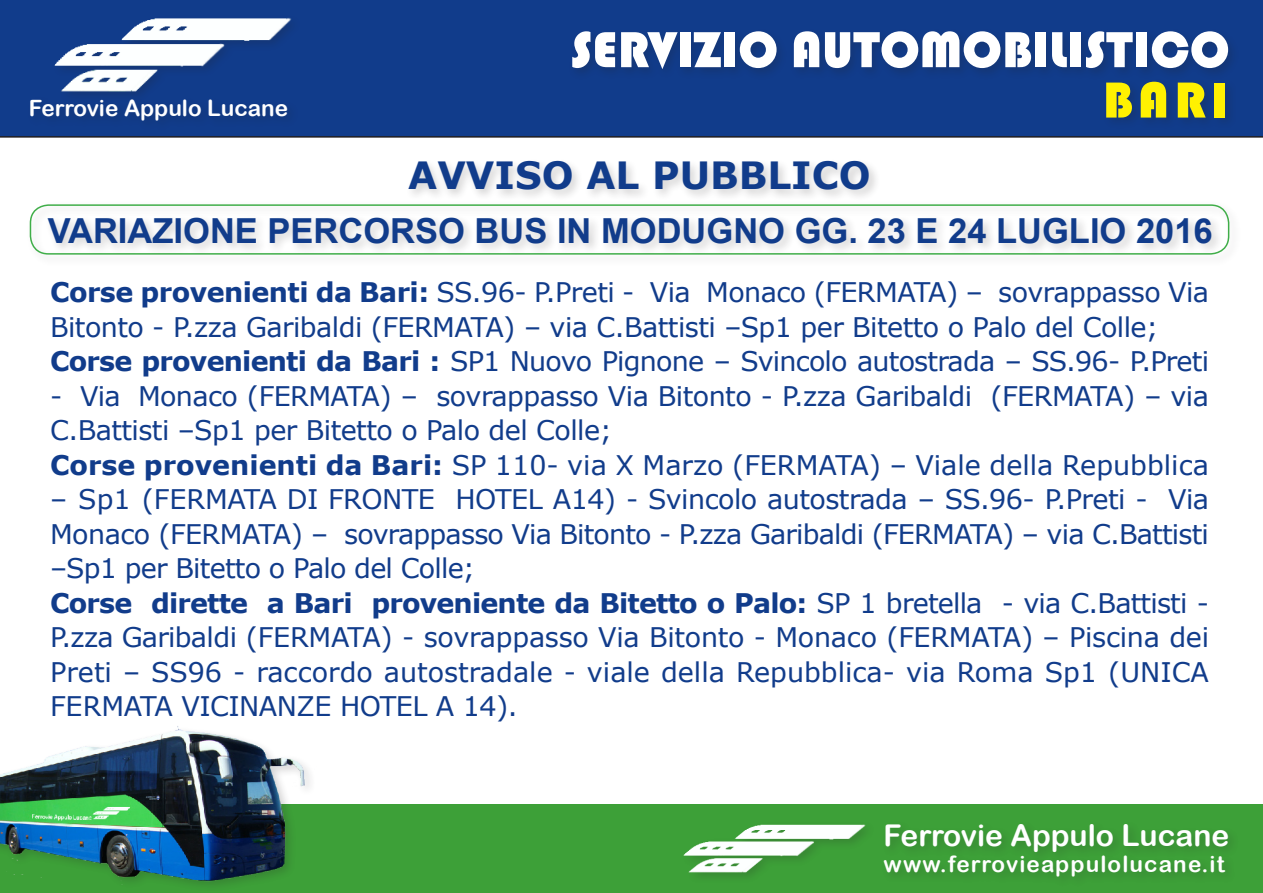
<style>
.page{position:relative;width:1263px;height:893px;background:#fff}
.page>*{position:absolute;margin:0;border:0;box-sizing:border-box;transform-origin:0 0}
.t1{font:52.5px "Bauhaus 93";color:#fff}
.t2{font:52.5px "Bauhaus 93";color:#fff101}
.t3{font:700 37.5px "Verdana";color:#113c8b}
.t4{font:700 34.5px "Arial";color:#113c8b}
.t5{font:30px "Arial Rounded MT Bold";color:#fff}
.t6{font:27px/34.5px "Verdana";letter-spacing:-.02em;color:#113c8b}
.t7{font:27px "Verdana";color:#113c8b}
.t8{font:22.5px "Arial Rounded MT Bold";letter-spacing:.035em;color:#fff}
.t9{font:22.5px "Arial Rounded MT Bold";color:#fff}
.s1{font-weight:700}
</style>
<div class="page">
<div style="left:0;top:804px;width:1263px;height:89px;background:#3da038"></div>
<div style="left:0;top:0;width:1263px;height:138px;background:#113c8b"></div>
<img style="left:0;top:726px;width:310px;height:159px">
<img style="left:683px;top:824px;width:183px;height:51px">
<div style="left:568px;top:28px;width:672px;height:53px;background:#123982"></div>
<img style="left:50px;top:9px;width:247px;height:87px">
<div style="left:27px;top:96px;width:272px;height:37px;background:#113b88"></div>
<div style="left:882px;top:820px;width:358px;height:43px;background:#3c9c37"></div>
<div style="left:1102px;top:78px;width:135px;height:52px;background:#123a83"></div>
<div style="left:405px;top:158px;width:476px;height:44px;background:#231f20;opacity:.2"></div>
<div style="left:26px;top:200px;width:1216px;height:67px;background:#fafafa"></div>
<div style="left:30px;top:204px;width:1199px;height:51px;border:2px solid #40ae49;border-radius:18px"></div>
<div style="left:44px;top:213px;width:1180px;height:43px;background:#231f20;opacity:.2"></div>
<p class="t9" style="left:29px;top:95px;width:261px">Ferrovie Appulo Lucane</p>
<h1 class="t1" style="left:570px;top:20px;width:660px">SERVIZIO AUTOMOBILISTICO</h1>
<p class="t3" style="left:408px;top:149px;width:464px">AVVISO AL PUBBLICO</p>
<h1 class="t2" style="left:1103px;top:70px;width:127px">BARI</h1>
<p class="t4" style="left:48px;top:208px;width:1166px">VARIAZIONE PERCORSO BUS IN MODUGNO GG. 23 E 24 LUGLIO 2016</p>
<p class="t6" style="left:50px;top:275px;width:1160px"><span class="s1">Corse provenienti da Bari:</span> SS.96- P.Preti - Via Monaco (FERMATA) – sovrappasso Via<br>Bitonto - P.zza Garibaldi (FERMATA) – via C.Battisti –Sp1 per Bitetto o Palo del Colle;</p>
<p class="t6" style="left:50px;top:344px;width:1160px"><span class="s1">Corse provenienti da Bari :</span> SP1 Nuovo Pignone – Svincolo autostrada – SS.96- P.Preti</p>
<p class="t6" style="left:50px;top:378px;width:1160px">- Via Monaco (FERMATA) – sovrappasso Via Bitonto - P.zza Garibaldi (FERMATA) – via<br>C.Battisti –Sp1 per Bitetto o Palo del Colle;</p>
<p class="t7" style="left:50px;top:446px;width:1160px"><span class="s1">Corse provenienti da Bari:</span> SP 110- via X Marzo (FERMATA) – Viale della Repubblica</p>
<p class="t6" style="left:50px;top:482px;width:1160px;text-align:justify">– Sp1 (FERMATA DI FRONTE HOTEL A14) - Svincolo autostrada – SS.96- P.Preti - Via Monaco (FERMATA) – sovrappasso Via Bitonto - P.zza Garibaldi (FERMATA) – via C.Battisti –Sp1 per Bitetto o Palo del Colle;</p>
<p class="t6" style="left:50px;top:585px;width:1160px;text-align:justify"><span class="s1">Corse dirette a Bari proveniente da Bitetto o Palo:</span> SP 1 bretella - via C.Battisti - P.zza Garibaldi (FERMATA) - sovrappasso Via Bitonto - Monaco (FERMATA) – Piscina dei Preti – SS96 - raccordo autostradale - viale della Repubblica- via Roma Sp1 (UNICA FERMATA VICINANZE HOTEL A 14).</p>
<p class="t5" style="left:883px;top:817px;width:347px">Ferrovie Appulo Lucane</p>
<p class="t8" style="left:883px;top:851px;width:343px">www.ferrovieappulolucane.it</p>
</div>
